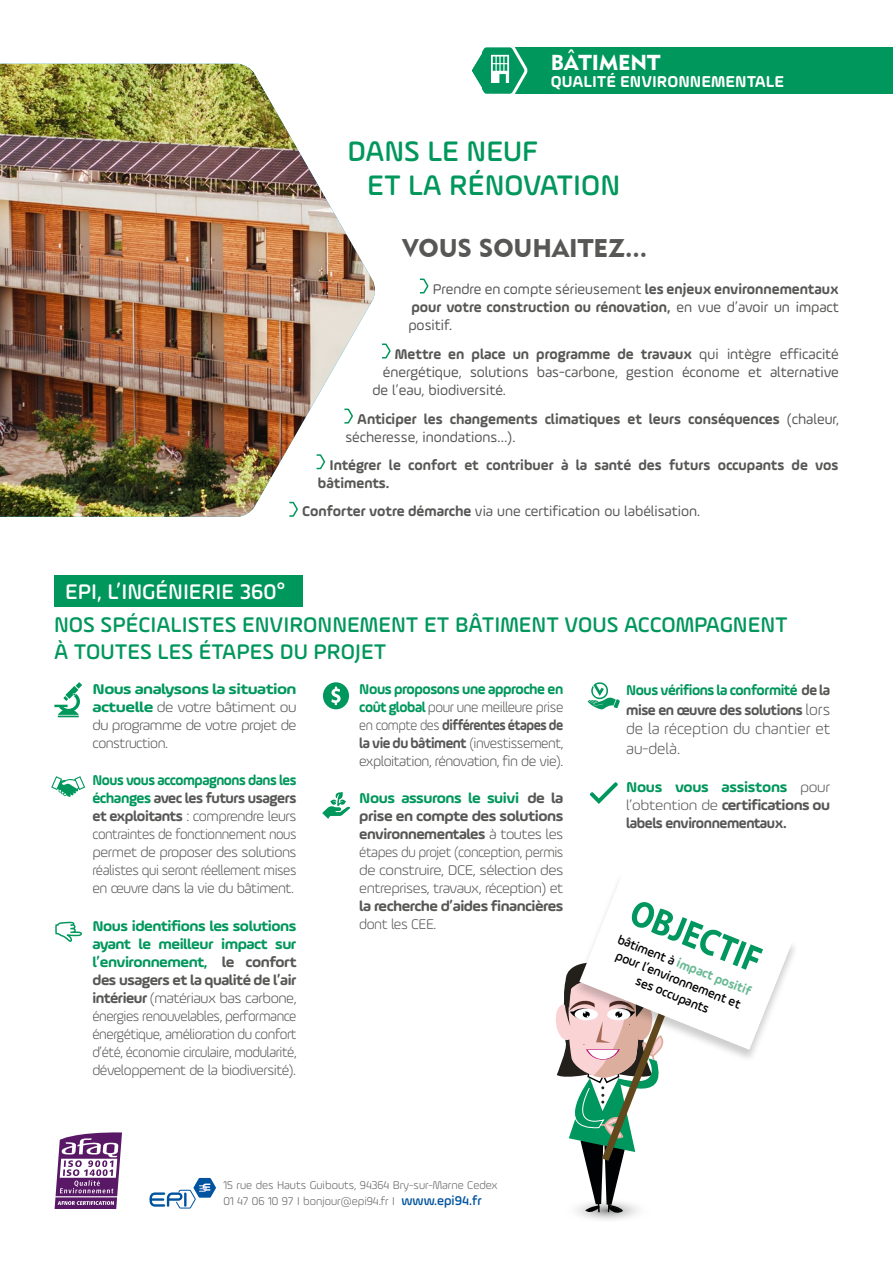
<style>
.page{position:relative;width:893px;height:1263px;background:#fff}
.page>*{position:absolute;margin:0;border:0;box-sizing:border-box;transform-origin:0 0}
.t1{font:500 30px/34.5px "Ample Soft";color:#00975c}
.t2{font:25.5px "Geometric 415 BT Black A";color:#575756}
.t3{font:500 22.5px/27px "Ample Soft";color:#00975c}
.t4{font:500 22.5px "Ample Soft";color:#fff}
.t5{font:21.6px "Geometric 415 BT Black A";color:#fff}
.t6{font:700 16.8px "Ample Soft";color:#fff}
.t7{font:300 16.5px/19.8px "Ample Soft";color:#575756}
.t8{font:300 15px/18px "Ample Soft";letter-spacing:-.03em;color:#575756;text-align:justify}
.t9{font:700 15px/18px "Ample Soft";color:#575756}
.t10{font:300 15px/18px "Ample Soft";letter-spacing:-.03em;color:#575756;text-align:justify;scale:1.04 1}
.t11{font:300 15px/18px "Ample Soft";letter-spacing:-.03em;color:#575756;text-align:justify;scale:1.06 1}
.t12{font:15px "Ample Soft";color:#575756}
.t13{font:300 15px/18px "Ample Soft";letter-spacing:-.03em;color:#575756;text-align:justify;scale:1.1 1}
.t14{font:700 15px/18px "Ample Soft";color:#575756;text-align:justify;scale:1.09 1}
.t15{font:700 15px/19.8px "Ample Soft";letter-spacing:-.03em;color:#575756}
.t16{font:700 15px "Ample Soft";letter-spacing:-.03em;color:#575756;scale:1.08 1}
.t17{font:500 13.35px/16px "Ample Soft";color:#000;text-align:center;scale:.96 1}
.t18{font:300 12px/16.5px "Ample Soft";color:#646363}
.s1{font-weight:400}
.s2{font-weight:700}
.s3{font-weight:700;color:#00975c}
.s4{color:#00975c}
.s5{font-weight:300;font-size:16.5px}
.s6{font-weight:300}
.s7{font-weight:700;color:#68b994}
.s8{font-weight:500;font-size:13.5px;color:#00539e}
</style>
<div class="page">
<img style="left:0;top:64px;width:375px;height:453px">
<svg style="left:419px;top:278px;width:10px;height:16px"></svg>
<svg style="left:382px;top:343px;width:9px;height:16px"></svg>
<svg style="left:343px;top:407px;width:11px;height:17px"></svg>
<svg style="left:315px;top:453px;width:11px;height:17px"></svg>
<svg style="left:288px;top:501px;width:11px;height:16px"></svg>
<svg style="left:54px;top:682px;width:28px;height:35px"></svg>
<svg style="left:588px;top:682px;width:32px;height:27px"></svg>
<svg style="left:51px;top:776px;width:34px;height:21px"></svg>
<div style="left:54px;top:575px;width:249px;height:32px;background:#00975c"></div>
<div style="left:472px;top:47px;width:421px;height:47px;background:#00975c"></div>
<svg style="left:555px;top:882px;width:238px;height:338px"></svg>
<svg style="left:590px;top:782px;width:28px;height:22px"></svg>
<svg style="left:323px;top:682px;width:26px;height:27px"></svg>
<svg style="left:55px;top:922px;width:27px;height:20px"></svg>
<svg style="left:322px;top:792px;width:28px;height:27px"></svg>
<svg style="left:150px;top:1178px;width:66px;height:31px"></svg>
<hr style="left:184px;top:1192px;width:3px;height:15px;background:#00539e">
<svg style="left:55px;top:1132px;width:67px;height:77px"></svg>
<h3 class="t5" style="left:551px;top:49px;width:111px">BÂTIMENT</h3>
<p class="t6" style="left:551px;top:72px;width:235px">QUALITÉ ENVIRONNEMENTALE</p>
<h1 class="t1" style="left:367px;top:133px;width:254px;text-indent:-20px">DANS LE NEUF<br>ET LA RÉNOVATION</h1>
<h2 class="t2" style="left:402px;top:233px;width:246px">VOUS SOUHAITEZ...</h2>
<p class="t9" style="left:408px;top:280px;width:432px;text-align:justify;text-indent:24px"><span class="s1">Prendre en compte sérieusement</span> les enjeux environnementaux pour votre construction ou rénovation, <span class="s1">en vue d’avoir un impact positif.</span></p>
<p class="t9" style="left:395px;top:344px;width:446px">Mettre en place un programme de travaux <span class="s1">qui intègre efficacité</span></p>
<p class="t12" style="left:383px;top:363px;width:458px">énergétique, solutions bas-carbone, gestion économe et alternative</p>
<p class="t12" style="left:372px;top:381px;width:135px">de l’eau, biodiversité.</p>
<p class="t9" style="left:345px;top:409px;width:495px;text-indent:12px">Anticiper les changements climatiques et leurs conséquences <span class="s1">(chaleur, sécheresse, inondations…).</span></p>
<p class="t9" style="left:318px;top:456px;width:522px;text-indent:11px">Intégrer le confort et contribuer à la santé des futurs occupants de vos bâtiments.</p>
<p class="t12" style="left:302px;top:502px;width:400px"><span class="s2">Conforter votre démarche</span> via une certification ou labélisation.</p>
<h3 class="t4" style="left:65px;top:578px;width:222px">EPI, L’INGÉNIERIE 360°</h3>
<h3 class="t3" style="left:54px;top:610px;width:735px">NOS SPÉCIALISTES ENVIRONNEMENT ET BÂTIMENT VOUS ACCOMPAGNENT<br>À TOUTES LES ÉTAPES DU PROJET</h3>
<p class="t13" style="left:92px;top:679px;width:187px"><span class="s3">Nous analysons la situation actuelle</span> de votre bâtiment ou du programme de votre projet de construction.</p>
<p class="t8" style="left:92px;top:771px;width:206px"><span class="s3">Nous vous accompagnons dans les échanges</span> <span class="s2">avec les futurs usagers et exploitants</span> : comprendre leurs contraintes de fonctionnement nous permet de proposer des solutions réalistes qui seront réellement mises en œuvre dans la vie du bâtiment.</p>
<p class="t10" style="left:92px;top:916px;width:198px"><span class="s3">Nous identifions les solutions ayant le meilleur impact sur l’environnement,</span> <span class="s2">le confort des usagers et la qualité de l’air intérieur</span> (matériaux bas carbone, énergies renouvelables, performance énergétique, amélioration du confort d’été, économie circulaire, modularité, développement de la biodiversité).</p>
<p class="t8" style="left:359px;top:679px;width:206px"><span class="s3">Nous proposons une approche en coût global</span> pour une meilleure prise en compte des <span class="s2">différentes étapes de la vie du bâtiment</span> (investissement, exploitation, rénovation, fin de vie).</p>
<p class="t11" style="left:359px;top:789px;width:194px"><span class="s3">Nous assurons le suivi</span> <span class="s2">de la prise en compte des solutions environnementales</span> à toutes les étapes du projet (conception, permis de construire, DCE, sélection des entreprises, travaux, réception) et</p>
<p class="t16" style="left:359px;top:897px;width:190px">la recherche d’aides financières</p>
<p class="t8" style="left:359px;top:915px;width:79px">dont les CEE.</p>
<p class="t15" style="left:626px;top:680px;width:206px"><span class="s4">Nous vérifions la conformité</span> de la mise en œuvre des solutions <span class="s5">lors</span></p>
<p class="t7" style="left:626px;top:719px;width:206px">de la réception du chantier et au-delà.</p>
<p class="t14" style="left:626px;top:777px;width:189px"><span class="s4">Nous vous assistons</span> <span class="s6">pour l’obtention de</span> certifications ou labels environnementaux.</p>
<p class="t17" style="left:622px;top:931px;width:150px;rotate:22deg">bâtiment à <span class="s7">impact positif </span>pour l’environnement et ses occupants</p>
<p class="t18" style="left:223px;top:1176px;width:276px">15 rue des Hauts Guibouts, 94364 Bry-sur-Marne Cedex<br>01 47 06 10 97 I bonjour@epi94.fr I <span class="s8">www.epi94.fr</span></p>
</div>
